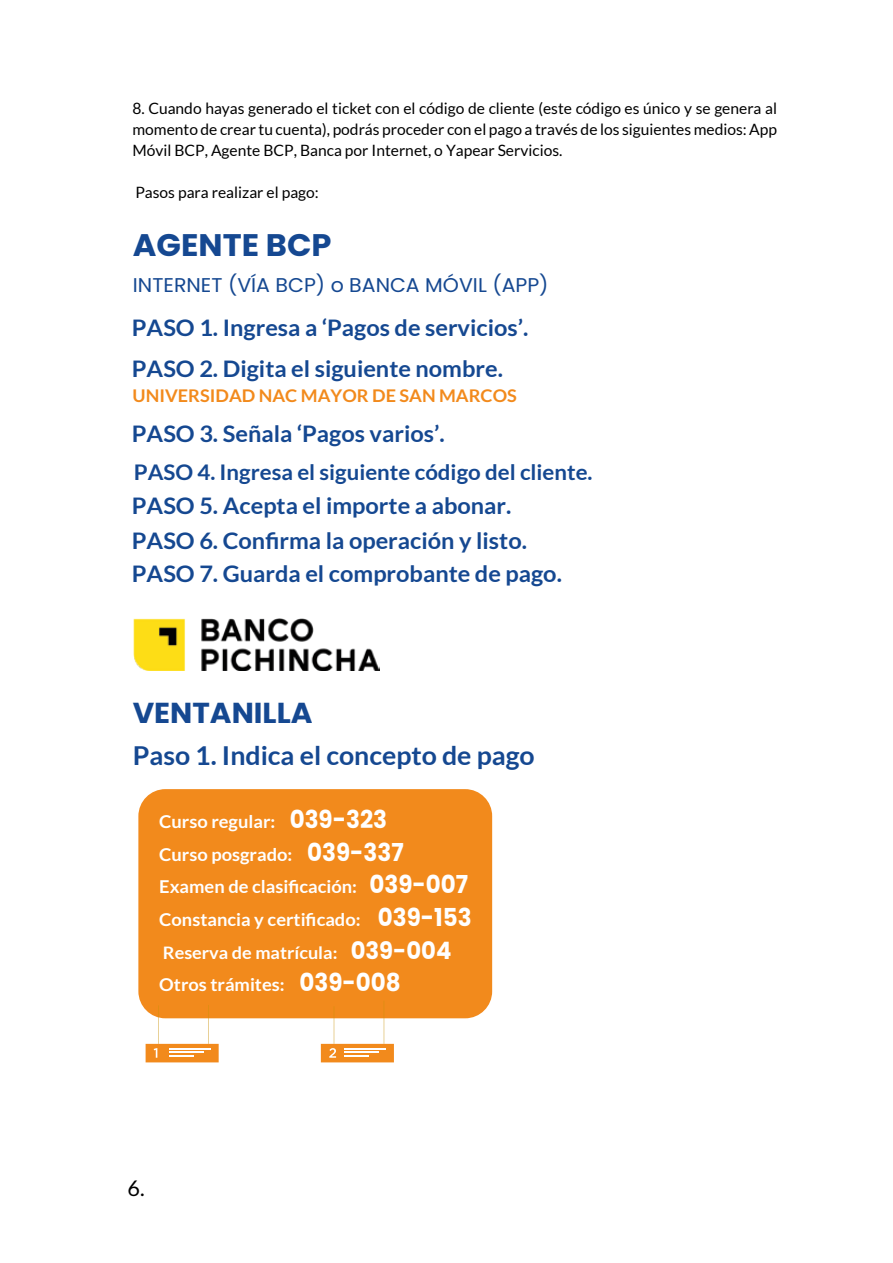
<style>
.page{position:relative;width:893px;height:1263px;background:#fff}
.page>*{position:absolute;margin:0;border:0;box-sizing:border-box;transform-origin:0 0}
.t1{font:700 31.2px "Poppins";color:#154891}
.t2{font:700 28.8px "Poppins";color:#154891}
.t3{font:700 26.1px "Lato";color:#154891}
.t4{font:700 22.8px/34px "Lato";color:#154891}
.t5{font:700 21.6px "Lato";color:#154891}
.t6{font:21.6px "Lato";color:#000}
.t7{font:19.95px "Poppins";color:#154891}
.t8{font:700 17.7px "Lato";color:#fff}
.t9{font:700 17.55px "Lato";color:#f28a1c}
.t10{font:700 17.25px "Lato";color:#fff;scale:1.05 1}
.t11{font:15.6px/21px "Lato";color:#010101;text-align:justify}
.s1{font-family:"Poppins";font-size:24.75px}
.s2{font-family:"Poppins";font-size:24px}
</style>
<div class="page">
<div style="left:138px;top:789px;width:354px;height:229px;background:#f28a1c;border-radius:27px"></div>
<hr style="left:159px;top:1005px;width:1px;height:39px;background:#ca9208">
<hr style="left:208px;top:1005px;width:1px;height:39px;background:#ca9208">
<div style="left:146px;top:1044px;width:73px;height:18px;background:#f28a1c"></div>
<svg style="left:154px;top:1048px;width:3px;height:10px"></svg>
<hr style="left:169px;top:1048px;width:42px;height:1px;background:#fff">
<hr style="left:169px;top:1052px;width:35px;height:1px;background:#fff">
<hr style="left:169px;top:1055px;width:25px;height:2px;background:#fff">
<hr style="left:334px;top:1006px;width:1px;height:38px;background:#ca9208">
<hr style="left:384px;top:1001px;width:1px;height:43px;background:#ca9208">
<div style="left:321px;top:1044px;width:73px;height:18px;background:#f28a1c"></div>
<svg style="left:329px;top:1048px;width:7px;height:10px"></svg>
<hr style="left:345px;top:1048px;width:41px;height:1px;background:#fff">
<hr style="left:345px;top:1052px;width:34px;height:1px;background:#fff">
<hr style="left:345px;top:1055px;width:24px;height:2px;background:#fff">
<img style="left:134px;top:619px;width:245px;height:52px">
<p class="t11" style="left:132px;top:98px;width:646px">8. Cuando hayas generado el ticket con el código de cliente (este código es único y se genera al momento de crear tu cuenta), podrás proceder con el pago a través de los siguientes medios: App Móvil BCP, Agente BCP, Banca por Internet, o Yapear Servicios.</p>
<p class="t11" style="left:135px;top:182px;width:185px">Pasos para realizar el pago:</p>
<h1 class="t1" style="left:133px;top:227px;width:200px">AGENTE BCP</h1>
<p class="t7" style="left:133px;top:273px;width:417px">INTERNET (VÍA BCP) o BANCA MÓVIL (APP)</p>
<h3 class="t4" style="left:132px;top:308px;width:398px;line-height:40px">PASO 1. Ingresa a ‘Pagos de servicios’.<br>PASO 2. Digita el siguiente nombre.</h3>
<p class="t9" style="left:133px;top:385px;width:386px">UNIVERSIDAD NAC MAYOR DE SAN MARCOS</p>
<h3 class="t4" style="left:132px;top:416px;width:314px">PASO 3. Señala ‘Pagos varios’.</h3>
<h3 class="t5" style="left:134px;top:460px;width:460px">PASO 4. Ingresa el siguiente código del cliente.</h3>
<h3 class="t4" style="left:132px;top:488px;width:431px">PASO 5. Acepta el importe a abonar.<br>PASO 6. Confirma la operación y listo.<br>PASO 7. Guarda el comprobante de pago.</h3>
<h2 class="t2" style="left:133px;top:696px;width:181px">VENTANILLA</h2>
<h3 class="t3" style="left:133px;top:740px;width:403px">Paso 1. Indica el concepto de pago</h3>
<p class="t8" style="left:159px;top:812px;width:229px">Curso regular: <span class="s1">039-323</span></p>
<p class="t8" style="left:159px;top:844px;width:246px">Curso posgrado: <span class="s1">039-337</span></p>
<p class="t8" style="left:159px;top:877px;width:310px">Examen de clasificación: <span class="s1">039-007</span></p>
<p class="t8" style="left:159px;top:909px;width:314px">Constancia y certificado: <span class="s1">039-153</span></p>
<p class="t10" style="left:163px;top:943px;width:276px">Reserva de matrícula: <span class="s2">039-004</span></p>
<p class="t8" style="left:159px;top:974px;width:243px">Otros trámites: <span class="s1">039-008</span></p>
<h3 class="t6" style="left:128px;top:1176px;width:19px">6.</h3>
</div>
